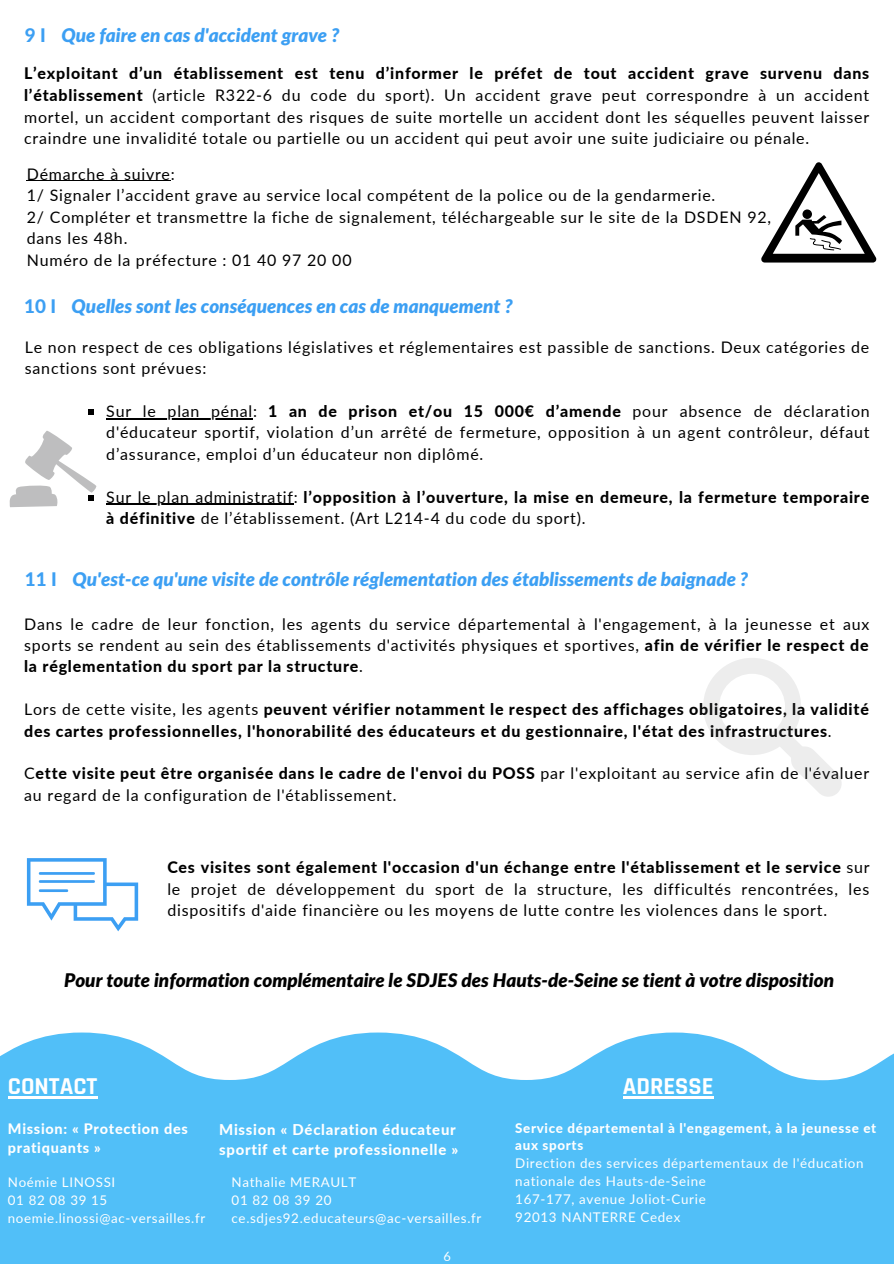
<style>
.page{position:relative;width:894px;height:1264px;background:#fff}
.page>*{position:absolute;margin:0;border:0;box-sizing:border-box;transform-origin:0 0}
.t1{font:700 24.45px "Rajdhani";color:#fff}
.t2{font:italic 900 18.9px "Lato";color:#3c9ff3}
.t3{font:italic 900 18.9px "Lato";color:#000}
.t4{font:15.9px/21.5px "Lato";letter-spacing:.05em;color:#000;text-align:justify}
.t5{font:800 15.9px/21.5px "Lato";letter-spacing:.05em;color:#000}
.t6{font:800 14.85px "Lato";letter-spacing:.05em;color:#fff}
.t7{font:800 14.4px/19.2px "Lato";letter-spacing:.05em;color:#fff}
.t8{font:13.35px/17.9px "Lato";letter-spacing:.05em;color:#fff}
.t9{font:800 13.35px/17.9px "Lato";letter-spacing:.05em;color:#fff}
.t10{font:12.9px "Lato";color:#fff}
.s1{font-family:"Lato Latin";font-weight:800;font-style:normal}
.s2{font-weight:800}
.s3{font-weight:400}
</style>
<div class="page">
<div style="left:0;top:1244px;width:893px;height:19px;background:#51bff8"></div>
<svg style="left:0;top:1032px;width:893px;height:212px;background:#63c5f8"></svg>
<svg style="left:88px;top:409px;width:6px;height:6px"></svg>
<hr style="left:116px;top:418px;width:137px;height:1px;background:#000">
<hr style="left:116px;top:504px;width:178px;height:1px;background:#000">
<svg style="left:703px;top:658px;width:138px;height:138px"></svg>
<svg style="left:9px;top:431px;width:87px;height:76px"></svg>
<svg style="left:761px;top:162px;width:116px;height:101px"></svg>
<hr style="left:27px;top:180px;width:144px;height:1px;background:#000">
<svg style="left:27px;top:858px;width:111px;height:73px"></svg>
<hr style="left:38px;top:872px;width:57px;height:2px;background:#3c9ff3;border-radius:2px">
<hr style="left:38px;top:880px;width:57px;height:2px;background:#3c9ff3;border-radius:2px">
<hr style="left:38px;top:889px;width:31px;height:3px;background:#3c9ff3;border-radius:2px">
<hr style="left:622px;top:1095px;width:91px;height:3px;background:#fff">
<hr style="left:8px;top:1095px;width:89px;height:3px;background:#fff">
<p class="t2" style="left:25px;top:27px;width:316px"><span class="s1">9 I</span> Que faire en cas d'accident grave ?</p>
<p class="t4" style="left:24px;top:62px;width:846px"><span class="s2">L’exploitant d’un établissement est tenu d’informer le préfet de tout accident grave survenu dans l’établissement</span> (article R322-6 du code du sport). Un accident grave peut correspondre à un accident mortel, un accident comportant des risques de suite mortelle un accident dont les séquelles peuvent laisser craindre une invalidité totale ou partielle ou un accident qui peut avoir une suite judiciaire ou pénale.</p>
<p class="t4" style="left:27px;top:163px;width:149px">Démarche à suivre:</p>
<p class="t4" style="left:27px;top:184px;width:690px">1/ Signaler l’accident grave au service local compétent de la police ou de la gendarmerie.</p>
<p class="t4" style="left:27px;top:206px;width:745px">2/ Compléter et transmettre la fiche de signalement, téléchargeable sur le site de la DSDEN 92, dans les 48h.</p>
<p class="t4" style="left:27px;top:249px;width:326px">Numéro de la préfecture : 01 40 97 20 00</p>
<p class="t2" style="left:24px;top:298px;width:490px"><span class="s1">10 I</span> Quelles sont les conséquences en cas de manquement ?</p>
<p class="t4" style="left:25px;top:336px;width:845px">Le non respect de ces obligations législatives et réglementaires est passible de sanctions. Deux catégories de sanctions sont prévues:</p>
<p class="t4" style="left:106px;top:400px;width:764px">Sur le plan pénal: <span class="s2">1 an de prison et/ou 15 000€ d’amende</span> pour absence de déclaration d'éducateur sportif, violation d’un arrêté de fermeture, opposition à un agent contrôleur, défaut d’assurance, emploi d’un éducateur non diplômé.</p>
<p class="t5" style="left:106px;top:486px;width:764px"><span class="s3">Sur le plan administratif:</span> l’opposition à l’ouverture, la mise en demeure, la fermeture temporaire à définitive <span class="s3">de l’établissement. (Art L214-4 du code du sport).</span></p>
<p class="t2" style="left:25px;top:571px;width:724px"><span class="s1">11 I</span> Qu'est-ce qu'une visite de contrôle réglementation des établissements de baignade ?</p>
<p class="t4" style="left:24px;top:612px;width:846px">Dans le cadre de leur fonction, les agents du service départemental à l'engagement, à la jeunesse et aux sports se rendent au sein des établissements d'activités physiques et sportives, <span class="s2">afin de vérifier le respect de la réglementation du sport par la structure</span>.</p>
<p class="t5" style="left:24px;top:698px;width:846px"><span class="s3">Lors de cette visite, les agents</span> peuvent vérifier notamment le respect des affichages obligatoires, la validité des cartes professionnelles, l'honorabilité des éducateurs et du gestionnaire, l'état des infrastructures<span class="s3">.</span></p>
<p class="t4" style="left:24px;top:762px;width:846px">C<span class="s2">ette visite peut être organisée dans le cadre de l'envoi du POSS</span> par l'exploitant au service afin de l'évaluer au regard de la configuration de l'établissement.</p>
<p class="t4" style="left:167px;top:856px;width:703px"><span class="s2">Ces visites sont également l'occasion d'un échange entre l'établissement et le service</span> sur le projet de développement du sport de la structure, les difficultés rencontrées, les dispositifs d'aide financière ou les moyens de lutte contre les violences dans le sport.</p>
<p class="t3" style="left:64px;top:972px;width:771px">Pour toute information complémentaire le SDJES des Hauts-de-Seine se tient à votre disposition</p>
<p class="t1" style="left:8px;top:1070px;width:91px">CONTACT</p>
<p class="t1" style="left:622px;top:1070px;width:92px">ADRESSE</p>
<p class="t7" style="left:8px;top:1118px;width:181px">Mission: « Protection des pratiquants »</p>
<p class="t8" style="left:8px;top:1172px;width:109px">Noémie LINOSSI</p>
<p class="t8" style="left:8px;top:1190px;width:101px">01 82 08 39 15</p>
<p class="t8" style="left:8px;top:1208px;width:199px">noemie.linossi@ac-versailles.fr</p>
<p class="t9" style="left:515px;top:1118px;width:362px">Service départemental à l'engagement, à la jeunesse et aux sports</p>
<p class="t8" style="left:515px;top:1154px;width:350px">Direction des services départementaux de l'éducation nationale des Hauts-de-Seine</p>
<p class="t8" style="left:515px;top:1189px;width:192px">167-177, avenue Joliot-Curie</p>
<p class="t8" style="left:515px;top:1207px;width:166px">92013 NANTERRE Cedex</p>
<p class="t6" style="left:219px;top:1120px;width:238px">Mission « Déclaration éducateur</p>
<p class="t6" style="left:219px;top:1140px;width:240px">sportif et carte professionnelle »</p>
<p class="t8" style="left:231px;top:1172px;width:126px">Nathalie MERAULT</p>
<p class="t8" style="left:231px;top:1190px;width:101px">01 82 08 39 20</p>
<p class="t8" style="left:231px;top:1208px;width:251px">ce.sdjes92.educateurs@ac-versailles.fr</p>
<p class="t10" style="left:443px;top:1247px;width:9px">6</p>
</div>
